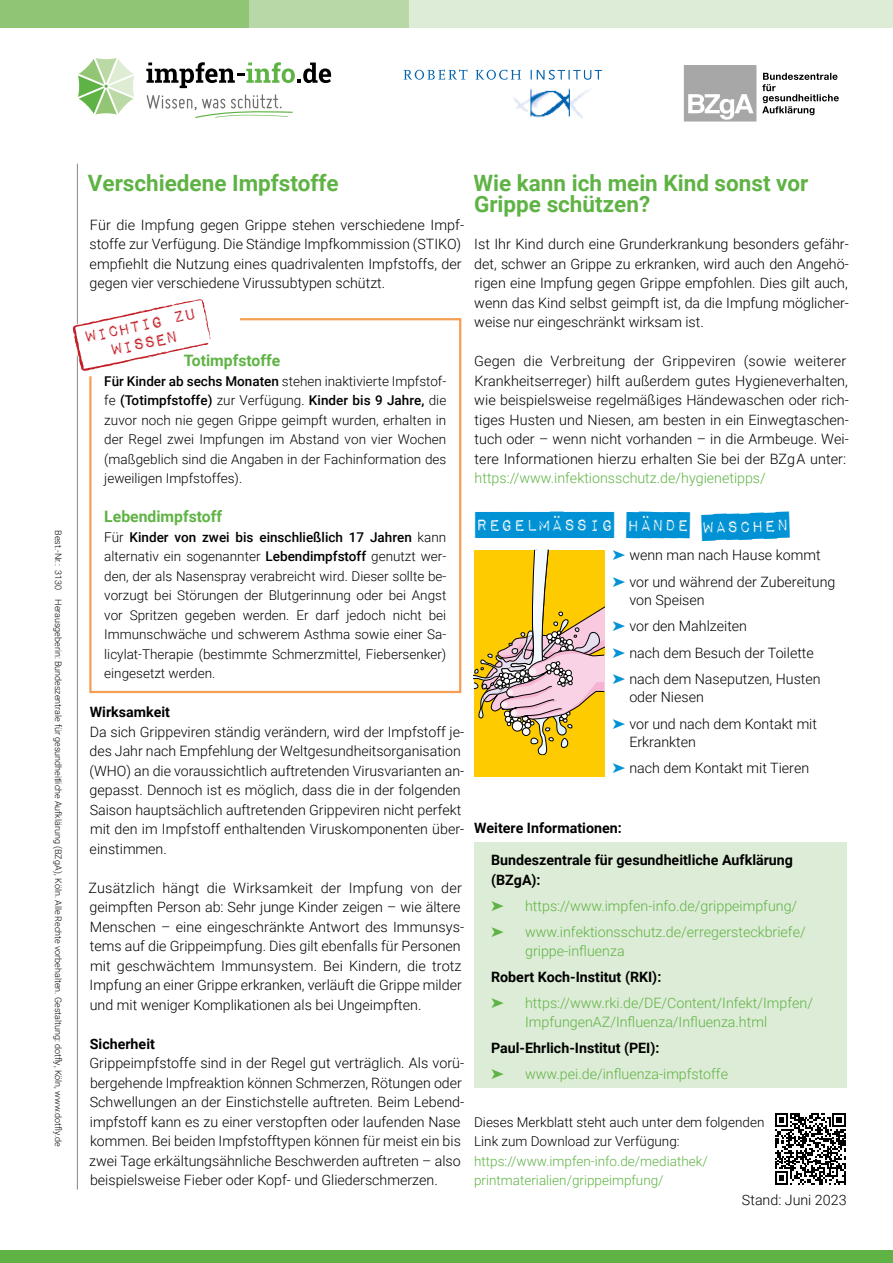
<style>
.page{position:relative;width:893px;height:1263px;background:#fff}
.page>*{position:absolute;margin:0;border:0;box-sizing:border-box;transform-origin:0 0}
.H2_Überschrift{font:700 22.5px/21px "Roboto";color:#5fb345}
.t1{font:21.3px "Impact Label";letter-spacing:-.01em;color:#0092d4}
.H2_Stempel{font:21px/18px "Impact Label Reversed";color:#c21e26;text-align:center}
.H3_grün{font:700 15.75px "Roboto";color:#5fb345}
.Fließtext{font:300 14.25px/19.5px "Roboto";color:#000}
.t2{font:300 14.25px/19.5px "Roboto";color:#5fb345}
.H3_Überschrift_schwarz{font:700 14.25px/19.5px "Roboto";color:#000}
.Infobox{font:300 13.5px/19.5px "Roboto";color:#000;text-align:justify}
.Überschrift_grüne_Kästen{font:300 13.5px/19.5px "Roboto";color:#000;text-align:justify}
.Fließtext-2{font:300 13.5px/19.5px "Roboto";color:#000}
.t3{font:300 9px "Roboto";color:#000}
.s1{font-weight:500}
.s2{color:#5fb345}
.s3{color:#0092d4}
</style>
<div class="page">
<div style="left:0;top:1250px;width:893px;height:13px;background:#5fb345"></div>
<div style="left:0;top:0;width:256px;height:28px;background:#90c576"></div>
<div style="left:250px;top:0;width:159px;height:28px;background:#b8d8a7"></div>
<div style="left:409px;top:0;width:484px;height:28px;background:#ddecd6"></div>
<hr style="left:77px;top:164px;width:1px;height:1025px;background:#878786">
<svg style="left:146px;top:62px;width:185px;height:26px"></svg>
<svg style="left:147px;top:94px;width:146px;height:24px"></svg>
<svg style="left:78px;top:58px;width:56px;height:57px"></svg>
<svg style="left:762px;top:73px;width:77px;height:42px"></svg>
<div style="left:681px;top:62px;width:79px;height:62px;background:linear-gradient(to right,#fefefe,#fff)"></div>
<svg style="left:684px;top:65px;width:72px;height:57px"></svg>
<svg style="left:404px;top:70px;width:198px;height:10px"></svg>
<img style="left:513px;top:88px;width:79px;height:30px">
<div style="left:474px;top:842px;width:372px;height:246px;background:#ddecd6"></div>
<div style="left:89px;top:318px;width:372px;height:375px;border:2px solid #f59f56"></div>
<svg style="left:72px;top:299px;width:168px;height:79px"></svg>
<div style="left:474px;top:550px;width:130px;height:226px;background:#feca00"></div>
<svg style="left:474px;top:550px;width:130px;height:205px"></svg>
<svg style="left:775px;top:1113px;width:71px;height:71px"></svg>
<p class="t3" style="left:65px;top:530px;width:618px;rotate:90deg">Best.-Nr.: 3130 Herausgeberin: Bundeszentrale für gesundheitliche Aufklärung (BZgA), Köln. Alle Rechte vorbehalten. Gestaltung: dotfly, Köln, www.dotfly.de</p>
<h2 class="H2_Überschrift" style="left:88px;top:171px;width:252px">Verschiedene Impfstoffe</h2>
<p class="Fließtext" style="left:90px;top:214px;width:376px">Für die Impfung gegen Grippe stehen verschiedene Impf&shy;stoffe zur Verfügung. Die Ständige Impfkommission (STIKO) empfiehlt die Nutzung eines quadrivalenten Impfstoffs, der gegen vier verschiedene Virussubtypen schützt.</p>
<h2 class="H2_Stempel" style="left:83px;top:329px;width:115px;rotate:-12deg">Wichtig zu<br>Wissen</h2>
<h3 class="H3_grün" style="left:184px;top:349px;width:98px">Totimpfstoffe</h3>
<p class="Überschrift_grüne_Kästen" style="left:104px;top:370px;width:344px"><span class="s1">Für Kinder ab sechs Monaten</span> stehen inaktivierte Impfstof&shy;fe <span class="s1">(Totimpfstoffe)</span> zur Verfügung. <span class="s1">Kinder bis 9 Jahre,</span> die zuvor noch nie gegen Grippe geimpft wurden, erhalten in der Regel zwei Impfungen im Abstand von vier Wochen (maßgeblich sind die Angaben in der Fachinformation des jeweiligen Impfstoffes).</p>
<h3 class="H3_grün" style="left:104px;top:505px;width:119px">Lebendimpfstoff</h3>
<p class="Infobox" style="left:104px;top:526px;width:343px">Für <span class="s1">Kinder von zwei bis einschließlich 17 Jahren</span> kann alternativ ein sogenannter <span class="s1">Lebendimpfstoff</span> genutzt wer&shy;den, der als Nasenspray verabreicht wird. Dieser sollte be&shy;vorzugt bei Störungen der Blutgerinnung oder bei Angst vor Spritzen gegeben werden. Er darf jedoch nicht bei Immunschwäche und schwerem Asthma sowie einer Sa&shy;licylat-Therapie (bestimmte Schmerzmittel, Fiebersenker) eingesetzt werden.</p>
<h3 class="H3_Überschrift_schwarz" style="left:90px;top:702px;width:82px">Wirksamkeit</h3>
<p class="Fließtext" style="left:90px;top:721px;width:376px">Da sich Grippeviren ständig verändern, wird der Impfstoff je&shy;des Jahr nach Empfehlung der Weltgesundheitsorganisation (WHO) an die voraussichtlich auftretenden Virusvarianten an&shy;gepasst. Dennoch ist es möglich, dass die in der folgenden Saison hauptsächlich auftretenden Grippeviren nicht perfekt mit den im Impfstoff enthaltenden Viruskomponenten über&shy;einstimmen.</p>
<p class="Fließtext" style="left:89px;top:877px;width:377px">Zusätzlich hängt die Wirksamkeit der Impfung von der geimpften Person ab: Sehr junge Kinder zeigen – wie ältere Menschen – eine eingeschränkte Antwort des Immunsys&shy;tems auf die Grippeimpfung. Dies gilt ebenfalls für Personen mit geschwächtem Immunsystem. Bei Kindern, die trotz Impfung an einer Grippe erkranken, verläuft die Grippe milder und mit weniger Komplikationen als bei Ungeimpften.</p>
<h3 class="H3_Überschrift_schwarz" style="left:90px;top:1033px;width:67px">Sicherheit</h3>
<p class="Fließtext" style="left:89px;top:1053px;width:377px">Grippeimpfstoffe sind in der Regel gut verträglich. Als vorü&shy;bergehende Impfreaktion können Schmerzen, Rötungen oder Schwellungen an der Einstichstelle auftreten. Beim Lebend&shy;impfstoff kann es zu einer verstopften oder laufenden Nase kommen. Bei beiden Impfstofftypen können für meist ein bis zwei Tage erkältungsähnliche Beschwerden auftreten – also beispielsweise Fieber oder Kopf- und Gliederschmerzen.</p>
<h2 class="H2_Überschrift" style="left:473px;top:171px;width:336px">Wie kann ich mein Kind sonst vor<br>Grippe schützen?</h2>
<p class="Fließtext" style="left:474px;top:234px;width:376px;text-align:justify">Ist Ihr Kind durch eine Grunderkrankung besonders gefähr&shy;det, schwer an Grippe zu erkranken, wird auch den Angehö&shy;rigen eine Impfung gegen Grippe empfohlen. Dies gilt auch, wenn das Kind selbst geimpft ist, da die Impfung möglicher&shy;weise nur eingeschränkt wirksam ist.</p>
<p class="Fließtext" style="left:474px;top:351px;width:376px">Gegen die Verbreitung der Grippeviren (sowie weiterer Krankheitserreger) hilft außerdem gutes Hygieneverhalten, wie beispielsweise regelmäßiges Händewaschen oder rich&shy;tiges Husten und Niesen, am besten in ein Einwegtaschen&shy;tuch oder – wenn nicht vorhanden – in die Armbeuge. Wei&shy;tere Informationen hierzu erhalten Sie bei der BZg A unter: <span class="s2">https://www.infektionsschutz.de/hygienetipps/</span></p>
<p class="t1" style="left:476px;top:512px;width:140px">REGELMÄSSIG</p>
<p class="t1" style="left:627px;top:511px;width:64px;rotate:1deg">HÄNDE</p>
<p class="t1" style="left:702px;top:515px;width:88px;rotate:-2deg">WASCHEN</p>
<p class="Fließtext" style="left:612px;top:545px;width:210px"><span class="s3">➤</span> wenn man nach Hause kommt</p>
<p class="Fließtext" style="left:629px;top:572px;width:208px;line-height:18px;text-indent:-17px"><span class="s3">➤</span> vor und während der Zubereitung von Speisen</p>
<p class="Fließtext" style="left:612px;top:616px;width:136px"><span class="s3">➤</span> vor den Mahlzeiten</p>
<p class="Fließtext" style="left:612px;top:643px;width:203px"><span class="s3">➤</span> nach dem Besuch der Toilette</p>
<p class="Fließtext" style="left:629px;top:670px;width:193px;line-height:18px;text-indent:-17px"><span class="s3">➤</span> nach dem Naseputzen, Husten oder Niesen</p>
<p class="Fließtext" style="left:629px;top:714px;width:189px;line-height:18px;text-indent:-17px"><span class="s3">➤</span> vor und nach dem Kontakt mit<br>Erkrankten</p>
<p class="Fließtext" style="left:612px;top:758px;width:198px"><span class="s3">➤</span> nach dem Kontakt mit Tieren</p>
<h3 class="H3_Überschrift_schwarz" style="left:474px;top:818px;width:149px">Weitere Informationen:</h3>
<p class="H3_Überschrift_schwarz" style="left:491px;top:850px;width:303px">Bundeszentrale für gesundheitliche Aufklärung (BZgA):</p>
<p class="t2" style="left:525px;top:895px;width:274px">https://www.impfen-info.de/grippeimpfung/</p>
<p class="t2" style="left:525px;top:921px;width:282px">www.infektionsschutz.de/erregersteckbriefe/ grippe-influenza</p>
<p class="H3_Überschrift_schwarz" style="left:491px;top:967px;width:172px">Robert Koch-Institut (RKI):</p>
<p class="t2" style="left:525px;top:992px;width:289px">https://www.rki.de/DE/Content/Infekt/Impfen/<br>ImpfungenAZ/Influenza/Influenza.html</p>
<p class="H3_Überschrift_schwarz" style="left:491px;top:1038px;width:170px">Paul-Ehrlich-Institut (PEI):</p>
<p class="t2" style="left:525px;top:1064px;width:204px">www.pei.de/influenza-impfstoffe</p>
<p class="Fließtext-2" style="left:474px;top:1111px;width:292px">Dieses Merkblatt steht auch unter dem -folgenden Link zum Download zur Verfügung: <span class="s2">https://www.impfen-info.de/mediathek/ printmaterialien/grippeimpfung/</span></p>
<p class="Fließtext" style="left:742px;top:1189px;width:106px">Stand: Juni 2023</p>
</div>
